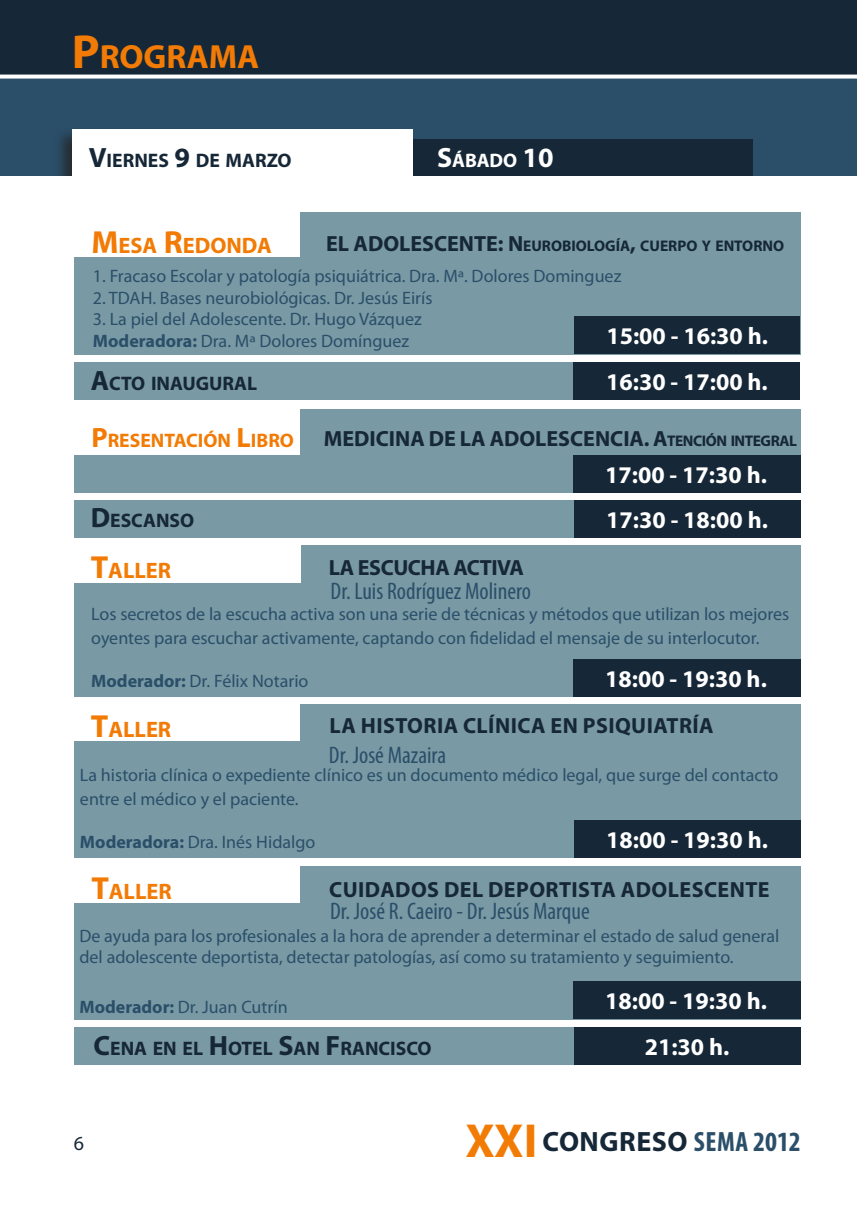
<style>
.page{position:relative;width:857px;height:1225px;background:#fff}
.page>*{position:absolute;margin:0;border:0;box-sizing:border-box;transform-origin:0 0}
.Cabeceira_1{font:700 33.6px "Myriad Pro";color:#f27b05}
.Cabeceira_1-2{font:700 28px "Myriad Pro";letter-spacing:.02em;color:#162737}
.t1{font:700 24px "Myriad Pro";color:#fff}
.t2{font:condensed 24px "Myriad Pro";color:#2b4f69}
.t3{font:700 22.4px "Myriad Pro";color:#f27b05}
.Cabeceira_1-3{font:700 22px "Myriad Pro";letter-spacing:.02em;color:#162737}
.Cabeceira_1-4{font:700 22px "Myriad Pro";color:#162737}
.Cabeceira_1-5{font:700 22px "Myriad Pro";color:#162737}
.Folio{font:20px "Myriad Pro";color:#162737}
.Cabeceira_1-6{font:700 19.6px "Myriad Pro";color:#162737}
.t4{font:700 19.6px "Myriad Pro";color:#f27b05}
.Cabeceira_1-7{font:700 19.6px "Myriad Pro";color:#fff}
.t5{font:18px/24px "Myriad Pro";color:#2b4f69}
.Cabeceira_1-8{font:700 15.4px "Myriad Pro";color:#162737}
.s1{font-size:48px}
.s2{font-size:28px}
.s3{font-size:32px}
.s4{font-size:22px}
.s5{font-weight:700}
.s6{font-style:inherit}
.s7{font-size:15.4px}
.s8{font-size:48px;color:#f27b05}
.s9{font-stretch:condensed;color:#2b4f69}
</style>
<div class="page">
<div style="left:0;top:0;width:856px;height:77px;background:#162737"></div>
<div style="left:0;top:75px;width:856px;height:101px;background:#2b4f69"></div>
<div style="left:412px;top:139px;width:340px;height:54px;background:#162737"></div>
<div style="left:53px;top:126px;width:362px;height:76px;background:#231f20;opacity:.75"></div>
<div style="left:72px;top:129px;width:340px;height:54px;background:#fff"></div>
<div style="left:0;top:176px;width:856px;height:1006px;background:#fff"></div>
<div style="left:74px;top:212px;width:725px;height:142px;background:#7999a4"></div>
<div style="left:574px;top:316px;width:225px;height:38px;background:#162737"></div>
<div style="left:74px;top:200px;width:225px;height:57px;background:#fff"></div>
<div style="left:74px;top:362px;width:509px;height:38px;background:#7999a4"></div>
<div style="left:573px;top:362px;width:226px;height:38px;background:#162737"></div>
<div style="left:74px;top:409px;width:725px;height:83px;background:#7999a4"></div>
<div style="left:74px;top:403px;width:226px;height:51px;background:#fff"></div>
<div style="left:572px;top:454px;width:227px;height:38px;background:#162737"></div>
<div style="left:74px;top:866px;width:725px;height:153px;background:#7999a4"></div>
<div style="left:74px;top:845px;width:226px;height:57px;background:#fff"></div>
<div style="left:572px;top:981px;width:227px;height:38px;background:#162737"></div>
<div style="left:74px;top:704px;width:725px;height:154px;background:#7999a4"></div>
<div style="left:73px;top:684px;width:226px;height:57px;background:#fff"></div>
<div style="left:573px;top:820px;width:226px;height:38px;background:#162737"></div>
<div style="left:74px;top:546px;width:725px;height:151px;background:#7999a4"></div>
<div style="left:74px;top:526px;width:226px;height:57px;background:#fff"></div>
<div style="left:572px;top:659px;width:227px;height:38px;background:#162737"></div>
<div style="left:74px;top:499px;width:501px;height:38px;background:#7999a4"></div>
<div style="left:573px;top:499px;width:226px;height:38px;background:#162737"></div>
<div style="left:74px;top:1027px;width:507px;height:38px;background:#7999a4"></div>
<div style="left:573px;top:1027px;width:226px;height:38px;background:#162737"></div>
<p class="Cabeceira_1" style="left:72px;top:35px;width:189px"><span class="s1">P</span>ROGRAMA</p>
<p class="Cabeceira_1-6" style="left:89px;top:147px;width:204px"><span class="s2">V</span>IERNES <span class="s2">9</span> DE MARZO</p>
<p class="Cabeceira_1-7" style="left:437px;top:147px;width:118px"><span class="s2">S</span>ÁBADO <span class="s2">10</span></p>
<p class="t3" style="left:91px;top:231px;width:182px"><span class="s3">M</span>ESA <span class="s3">R</span>EDONDA</p>
<p class="Cabeceira_1-5" style="left:326px;top:229px;width:71px">EL ADOLESCENTE</p>
<p class="Cabeceira_1-8" style="left:497px;top:235px;width:287px"><span class="s4">: N</span> EUROBIOLOGÍA<span class="s4">,</span> CUERPO Y ENTORNO</p>
<p class="t5" style="left:93px;top:264px;width:529px">1. Fracaso Escolar y patología psiquiátrica. Dra. Mª. Dolores Dominguez</p>
<p class="t5" style="left:93px;top:285px;width:341px">2. TDAH. Bases neurobiológicas. Dr. Jesús Eirís</p>
<p class="t5" style="left:93px;top:307px;width:330px">3. La piel del Adolescente. Dr. Hugo Vázquez</p>
<p class="t5" style="left:93px;top:329px;width:317px"><span class="s5">Moderadora:</span> Dra. Mª Dolores Domínguez</p>
<p class="Cabeceira_1-6" style="left:91px;top:370px;width:168px"><span class="s2">A</span>CTO INAUGURAL</p>
<p class="t1" style="left:605px;top:367px;width:163px">16:30 - 17:00 h.</p>
<p class="t4" style="left:91px;top:428px;width:204px"><span class="s2">P</span>RESENTACIÓN <span class="s2">L</span>IBRO</p>
<p class="Cabeceira_1-4" style="left:324px;top:424px;width:474px"><span class="s6">M</span>EDICINA DE LA ADOLESCENCIA<span class="s6">. A</span><span class="s7">TENCIÓN INTEGRAL</span></p>
<p class="t1" style="left:605px;top:459px;width:163px">17:00 - 17:30 h.</p>
<p class="t1" style="left:606px;top:320px;width:163px">15:00 - 16:30 h.</p>
<p class="Cabeceira_1-6" style="left:91px;top:507px;width:105px"><span class="s2">D</span>ESCANSO</p>
<p class="t1" style="left:606px;top:504px;width:163px">17:30 - 18:00 h.</p>
<p class="t3" style="left:91px;top:556px;width:82px"><span class="s3">T</span>ALLER</p>
<p class="Cabeceira_1-5" style="left:329px;top:553px;width:43px">LA ESCUC</p>
<p class="Cabeceira_1-5" style="left:420px;top:553px;width:91px">HAACTIVA</p>
<p class="t2" style="left:330px;top:576px;width:202px">Dr. Luis Rodríguez Molinero</p>
<p class="t5" style="left:91px;top:601px;width:699px">Los secretos de la escucha activa son una serie de técnicas y métodos que utilizan los mejores oyentes para escuchar activamente, captando con fidelidad el mensaje de su interlocutor.</p>
<p class="t5" style="left:91px;top:668px;width:219px"><span class="s5">Moderador:</span> Dr. Félix Notario</p>
<p class="t1" style="left:604px;top:663px;width:163px">18:00 - 19:30 h.</p>
<p class="Cabeceira_1-3" style="left:329px;top:711px;width:385px">LA HISTORIA CLÍNICA EN PSIQUIATRÍA</p>
<p class="t5" style="left:80px;top:762px;width:699px">La historia clínica o expediente clínico es un documento médico legal, que surge del contacto entre el médico y el paciente.</p>
<p class="t5" style="left:80px;top:830px;width:237px"><span class="s5">Moderadora:</span> Dra. Inés Hidalgo</p>
<p class="t3" style="left:91px;top:715px;width:82px"><span class="s3">T</span>ALLER</p>
<p class="t2" style="left:328px;top:740px;width:119px">Dr. José Mazaira</p>
<p class="t1" style="left:606px;top:824px;width:163px">18:00 - 19:30 h.</p>
<p class="t3" style="left:91px;top:877px;width:82px"><span class="s3">T</span>ALLER</p>
<p class="Cabeceira_1-3" style="left:329px;top:875px;width:441px">CUIDADOS DEL DEPORTISTA ADOLESCENTE</p>
<p class="t2" style="left:330px;top:896px;width:261px">Dr. José R. Caeiro - Dr. Jesús Marque</p>
<p class="t5" style="left:79px;top:924px;width:701px;line-height:21.6px">De ayuda para los profesionales a la hora de aprender a determinar el estado de salud general del adolescente deportista, detectar patologías, así como su tratamiento y seguimiento.</p>
<p class="t5" style="left:79px;top:994px;width:210px"><span class="s5">Moderador:</span> Dr. Juan Cutrín</p>
<p class="t1" style="left:605px;top:985px;width:163px">18:00 - 19:30 h.</p>
<p class="Cabeceira_1-6" style="left:94px;top:1035px;width:339px"><span class="s2">C</span>ENA EN EL <span class="s2">H</span>OTEL <span class="s2">S</span>AN <span class="s2">F</span> RANCISCO</p>
<p class="t1" style="left:644px;top:1031px;width:86px">21:30 h.</p>
<p class="Folio" style="left:74px;top:1131px;width:12px">6</p>
<p class="Cabeceira_1-2" style="left:465px;top:1123px;width:337px"><span class="s8">XXI</span> CONGRESO <span class="s9">SEMA 2012</span></p>
</div>
